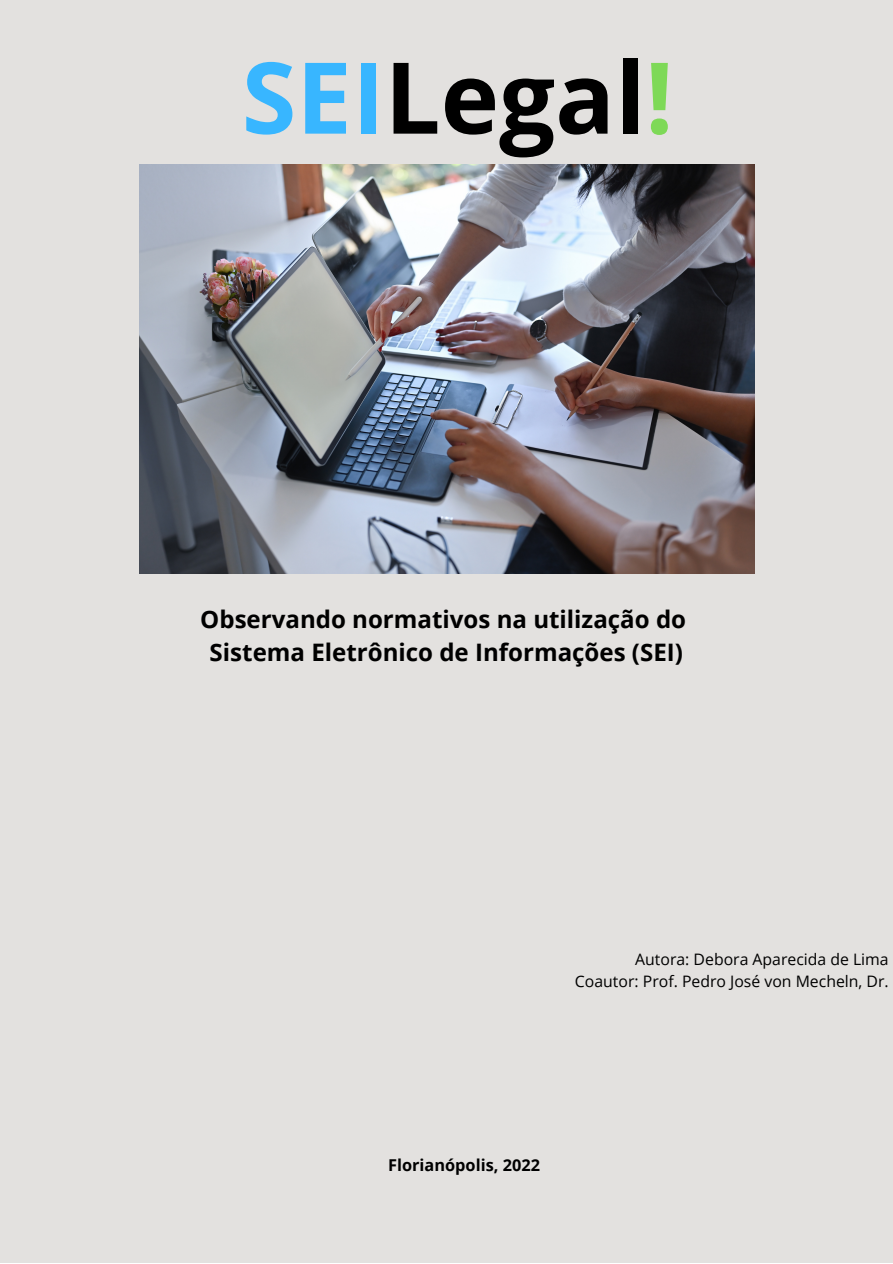
<style>
.page{position:relative;width:893px;height:1264px;background:#fff}
.page>*{position:absolute;margin:0;border:0;box-sizing:border-box;transform-origin:0 0}
.t1{font:700 99px "Open Sans";color:#000}
.t2{font:700 24px "Open Sans";color:#000}
.t3{font:700 16.35px "Open Sans";color:#000}
.t4{font:15.75px "Open Sans";color:#000}
.s1{color:#38b6ff}
.s2{color:#7ed957}
</style>
<div class="page">
<div style="left:0;top:0;width:892px;height:1262px;background:#e3e1df"></div>
<img style="left:139px;top:165px;width:615px;height:409px">
<p class="t1" style="left:242px;top:28px;width:433px"><span class="s1">SEI</span>Legal<span class="s2">!</span></p>
<p class="t2" style="left:200px;top:602px;width:487px">Observando normativos na utilização do</p>
<p class="t2" style="left:210px;top:635px;width:475px">Sistema Eletrônico de Informações (SEI)</p>
<p class="t4" style="left:635px;top:948px;width:255px">Autora: Debora Aparecida de Lima</p>
<p class="t4" style="left:575px;top:970px;width:315px">Coautor: Prof. Pedro José von Mecheln, Dr.</p>
<p class="t3" style="left:388px;top:1153px;width:153px">Florianópolis, 2022</p>
</div>
